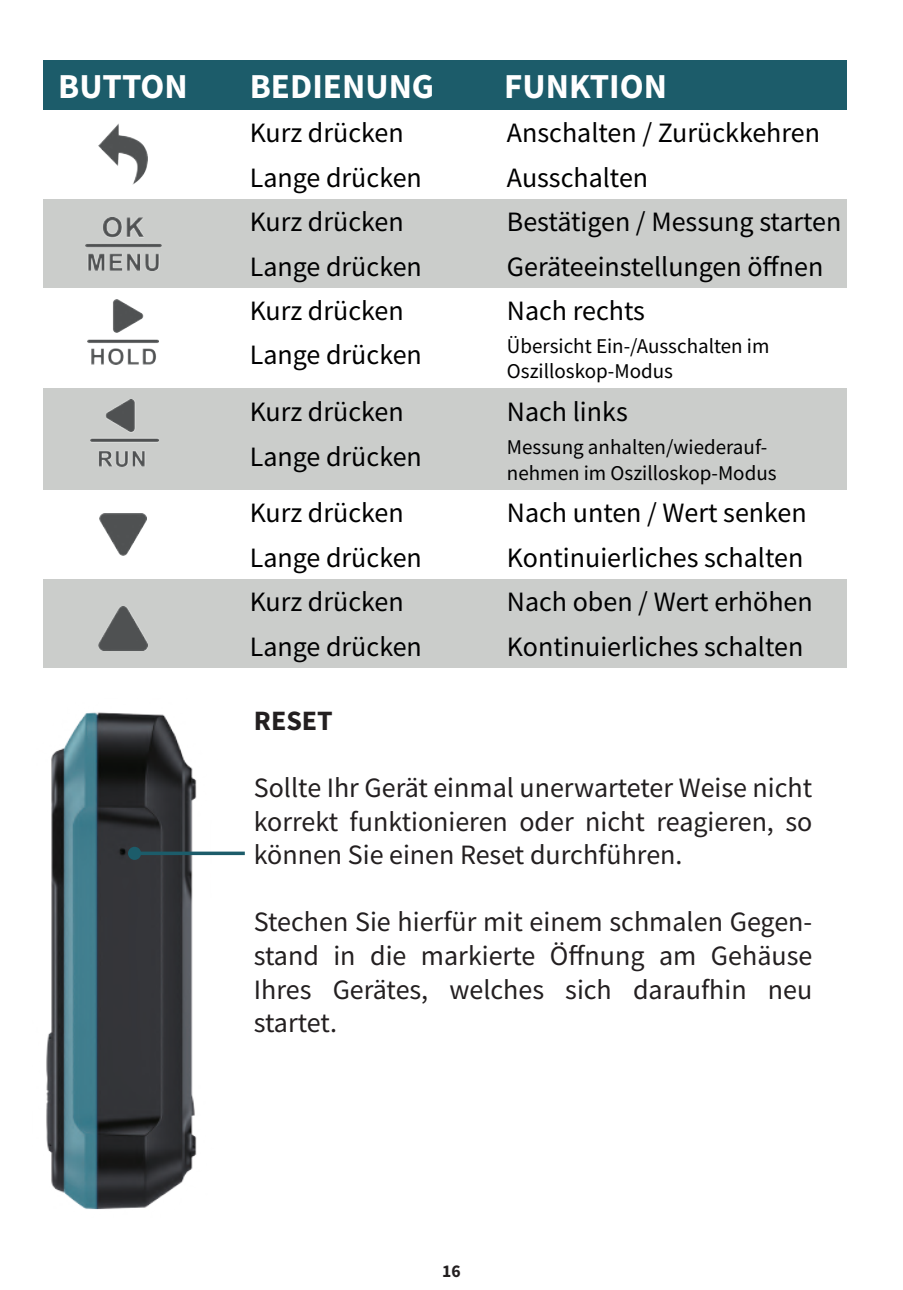
<style>
.page{position:relative;width:903px;height:1290px;background:#fff}
.page>*{position:absolute;margin:0;border:0;box-sizing:border-box;transform-origin:0 0}
.t1{font:700 35px "Source Sans Pro";color:#fff}
.t2{font:28px/44.8px "Source Sans Pro";color:#000001}
.t3{font:28px/33.6px "Source Sans Pro";color:#231f20;text-align:justify}
.t4{font:700 28px "Source Sans Pro";color:#231f20}
.t5{font:21px/25.2px "Source Sans Pro";color:#000001}
.t6{font:700 17.5px "Source Sans Pro";color:#231f20}
</style>
<div class="page">
<div style="left:43px;top:60px;width:803px;height:50px;background:#1c5c6a"></div>
<img style="left:98px;top:124px;width:50px;height:61px">
<div style="left:43px;top:199px;width:803px;height:88px;background:#cbcdcb"></div>
<img style="left:85px;top:217px;width:76px;height:53px">
<div style="left:43px;top:389px;width:803px;height:101px;background:#cbcdcb"></div>
<img style="left:88px;top:299px;width:71px;height:65px">
<img style="left:90px;top:400px;width:69px;height:66px">
<img style="left:100px;top:513px;width:47px;height:43px">
<div style="left:43px;top:579px;width:803px;height:89px;background:#cbcdcb"></div>
<img style="left:98px;top:606px;width:50px;height:44px">
<img style="left:46px;top:712px;width:171px;height:498px">
<svg style="left:141px;top:851px;width:104px;height:4px"></svg>
<div style="left:128px;top:847px;width:13px;height:13px;background:#1c5c6a;border-radius:50%"></div>
<p class="t1" style="left:58px;top:62px;width:131px">BUTTON</p>
<p class="t1" style="left:250px;top:62px;width:186px">BEDIENUNG</p>
<p class="t1" style="left:504px;top:62px;width:164px">FUNKTION</p>
<p class="t2" style="left:250px;top:110px;width:174px">Kurz drücken<br>Lange drücken</p>
<p class="t2" style="left:507px;top:110px;width:315px">Anschalten / Zurückkehren<br>Ausschalten</p>
<p class="t2" style="left:250px;top:199px;width:174px">Kurz drücken<br>Lange drücken</p>
<p class="t2" style="left:507px;top:199px;width:336px">Bestätigen / Messung starten<br>Geräteeinstellungen öffnen</p>
<p class="t2" style="left:250px;top:288px;width:174px">Kurz drücken<br>Lange drücken</p>
<p class="t2" style="left:507px;top:288px;width:140px">Nach rechts</p>
<p class="t5" style="left:507px;top:333px;width:264px">Übersicht Ein-/Ausschalten im<br>Oszilloskop-Modus</p>
<p class="t2" style="left:250px;top:389px;width:174px">Kurz drücken<br>Lange drücken</p>
<p class="t2" style="left:507px;top:389px;width:122px">Nach links</p>
<p class="t5" style="left:507px;top:435px;width:271px">Messung anhalten/wiederauf&shy;nehmen im Oszilloskop-Modus</p>
<p class="t2" style="left:250px;top:491px;width:174px">Kurz drücken<br>Lange drücken</p>
<p class="t2" style="left:507px;top:491px;width:301px">Nach unten / Wert senken<br>Kontinuierliches schalten</p>
<p class="t2" style="left:250px;top:579px;width:174px">Kurz drücken<br>Lange drücken</p>
<p class="t2" style="left:507px;top:579px;width:307px">Nach oben / Wert erhöhen<br>Kontinuierliches schalten</p>
<p class="t4" style="left:254px;top:701px;width:80px">RESET</p>
<p class="t3" style="left:254px;top:771px;width:560px">Sollte Ihr Gerät einmal unerwarteter Weise nicht korrekt funktionieren oder nicht reagieren, so können Sie einen Reset durchführen.</p>
<p class="t3" style="left:254px;top:905px;width:560px">Stechen Sie hierfür mit einem schmalen Gegen&shy;stand in die markierte Öffnung am Gehäuse Ihres Gerätes, welches sich daraufhin neu startet.</p>
<p class="t6" style="left:442px;top:1259px;width:20px">16</p>
</div>
